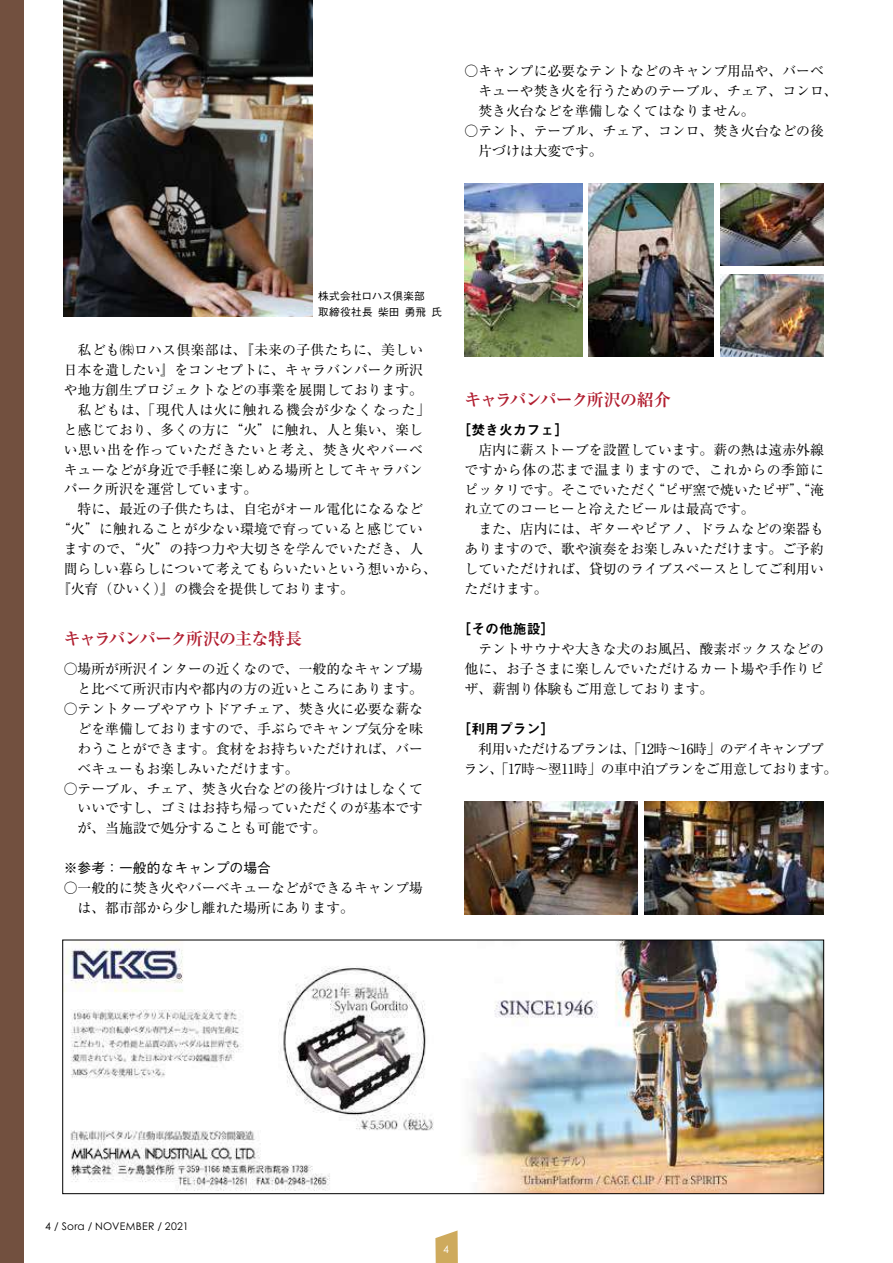
<style>
.page{position:relative;width:893px;height:1263px;background:#fff}
.page>*{position:absolute;margin:0;border:0;box-sizing:border-box;transform-origin:0 0}
.t1{font:700 16.95px "Ryumin Pro";letter-spacing:-.075em;color:#b11e30}
.t2{font:13.8px/20px "M Num Ryumin Regular";color:#000;text-align:justify}
.t3{font:13.8px/20px "M Num Ryumin Regular";letter-spacing:-.05em;color:#000;text-align:center}
.t4{font:13.8px "M Num Ryumin Regular";letter-spacing:.025em;color:#000}
.t5{font:13.8px "M Num Ryumin Regular";letter-spacing:.045em;color:#000}
.t6{font:13.8px "M Num Ryumin Regular";letter-spacing:.02em;color:#000}
.t7{font:13.8px "M Num Midashi Go MB31";color:#000}
.t8{font:13.8px "M Num Gothic BBB Medium";color:#000}
.t9{font:10.65px/15.9px "M Num Gothic BBB Medium";letter-spacing:.025em;color:#000}
.t10{font:10.5px "Century Gothic Pro";letter-spacing:.03em;color:#000}
.t11{font:10.5px "Century Gothic Pro";color:#fff}
</style>
<div class="page">
<svg style="left:435px;top:1230px;width:23px;height:33px"></svg>
<div style="left:0;top:0;width:23px;height:1263px;background:#72503f"></div>
<img style="left:64px;top:942px;width:758px;height:250px">
<div style="left:62px;top:940px;width:762px;height:254px;border:1px solid #000"></div>
<img style="left:64px;top:0;width:249px;height:317px">
<img style="left:465px;top:801px;width:172px;height:114px">
<img style="left:720px;top:274px;width:104px;height:83px">
<img style="left:720px;top:183px;width:104px;height:83px">
<img style="left:588px;top:183px;width:126px;height:174px">
<img style="left:465px;top:183px;width:117px;height:174px">
<img style="left:644px;top:801px;width:180px;height:114px">
<p class="t2" style="left:478px;top:60px;width:361px;text-align:left;text-indent:-14px">○キャンプに必要なテントなどのキャンプ用品や、バーベキューや焚き火を行うためのテーブル、チェア、コンロ、焚き火台などを準備しなくてはなりません。</p>
<p class="t2" style="left:478px;top:120px;width:347px;text-indent:-14px">○テント、テーブル、チェア、コンロ、焚き火台などの後片づけは大変です。</p>
<p class="t9" style="left:318px;top:286px;width:126px">株式会社ロハス倶楽部<br>取締役社長 柴田 勇飛 氏</p>
<p class="t4" style="left:78px;top:339px;width:347px">私ども㈱ロハス倶楽部は、『未来の子供たちに、美しい</p>
<p class="t2" style="left:64px;top:359px;width:361px">日本を遺したい』をコンセプトに、キャラバンパーク所沢</p>
<p class="t2" style="left:64px;top:379px;width:361px">や地方創生プロジェクトなどの事業を展開しております。</p>
<p class="t5" style="left:78px;top:399px;width:354px">私どもは、「現代人は火に触れる機会が少なくなった」</p>
<p class="t2" style="left:64px;top:419px;width:361px">と感じており、多くの方に“火”に触れ、人と集い、楽し</p>
<p class="t5" style="left:64px;top:439px;width:361px">い思い出を作っていただきたいと考え、焚き火やバーベ</p>
<p class="t2" style="left:64px;top:458px;width:361px">キューなどが身近で手軽に楽しめる場所としてキャラバン</p>
<p class="t2" style="left:64px;top:478px;width:195px">パーク所沢を運営しています。</p>
<p class="t2" style="left:78px;top:498px;width:347px">特に、最近の子供たちは、自宅がオール電化になるなど</p>
<p class="t6" style="left:57px;top:518px;width:368px">“火”に触れることが少ない環境で育っていると感じてい</p>
<p class="t4" style="left:64px;top:538px;width:361px">ますので、“火”の持つ力や大切さを学んでいただき、人</p>
<p class="t2" style="left:64px;top:558px;width:375px">間らしい暮らしについて考えてもらいたいという想いから、</p>
<p class="t2" style="left:57px;top:578px;width:299px">『火育（ひいく）』の機会を提供しております。</p>
<p class="t1" style="left:64px;top:626px;width:240px">キャラバンパーク所沢の主な特長</p>
<p class="t2" style="left:64px;top:658px;width:361px;text-align:right">○場所が所沢インターの近くなので、一般的なキャンプ場と比べて所沢市内や都内の方の近いところにあります。</p>
<p class="t2" style="left:78px;top:698px;width:347px;text-indent:-14px">○テントタープやアウトドアチェア、焚き火に必要な薪などを準備しておりますので、手ぶらでキャンプ気分を味わうことができます。食材をお持ちいただければ、バーベキューもお楽しみいただけます。</p>
<p class="t2" style="left:78px;top:777px;width:347px;text-indent:-14px">○テーブル、チェア、焚き火台などの後片づけはしなくていいですし、ゴミはお持ち帰っていただくのが基本ですが、当施設で処分することも可能です。</p>
<p class="t8" style="left:64px;top:857px;width:209px">※参考：一般的なキャンプの場合</p>
<p class="t2" style="left:78px;top:877px;width:347px;text-indent:-14px">○一般的に焚き火やバーベキューなどができるキャンプ場は、都市部から少し離れた場所にあります。</p>
<p class="t1" style="left:465px;top:386px;width:208px">キャラバンパーク所沢の紹介</p>
<p class="t7" style="left:458px;top:418px;width:112px">［焚き火カフェ］</p>
<p class="t2" style="left:465px;top:439px;width:361px;text-indent:14px">店内に薪ストーブを設置しています。薪の熱は遠赤外線ですから体の芯まで温まりますので、これからの季節にピッタリです。そこでいただく“ピザ窯で焼いたピザ”、“淹れ立てのコーヒーと冷えたビールは最高です。</p>
<p class="t2" style="left:465px;top:518px;width:361px;text-indent:14px">また、店内には、ギターやピアノ、ドラムなどの楽器もありますので、歌や演奏をお楽しみいただけます。ご予約していただければ、貸切のライブスペースとしてご利用いただけます。</p>
<p class="t7" style="left:458px;top:618px;width:98px">［その他施設］</p>
<p class="t2" style="left:465px;top:638px;width:361px;text-indent:14px">テントサウナや大きな犬のお風呂、酸素ボックスなどの他に、お子さまに楽しんでいただけるカート場や手作りピザ、薪割り体験もご用意しております。</p>
<p class="t7" style="left:458px;top:717px;width:98px">［利用プラン］</p>
<p class="t3" style="left:464px;top:737px;width:375px">利用いただけるプランは、「12時～16時」のデイキャンププ<br>ラン、「17時～翌11時」の車中泊プランをご用意しております。</p>
<p class="t10" style="left:45px;top:1220px;width:145px">4 / Sora / NOVEMBER / 2021</p>
<p class="t11" style="left:443px;top:1243px;width:7px">4</p>
</div>
